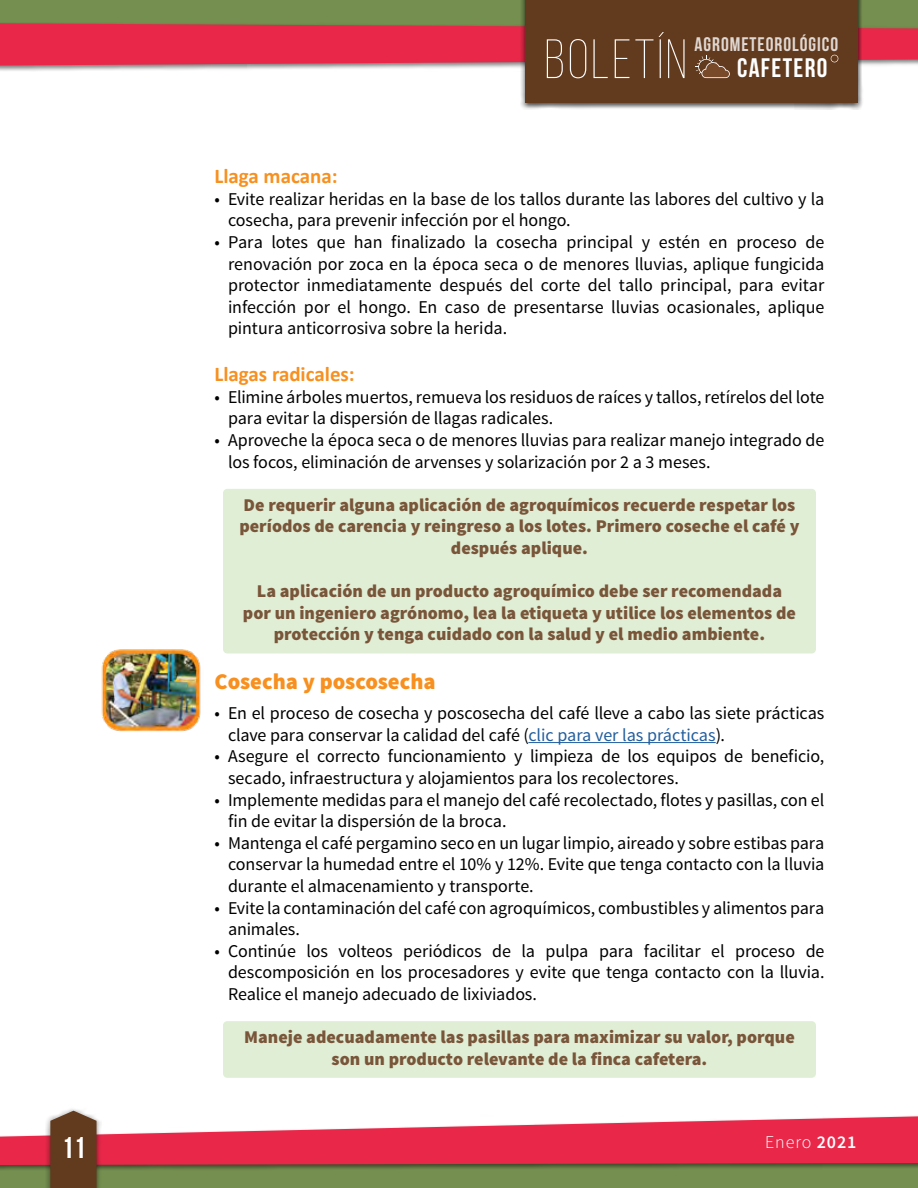
<style>
.page{position:relative;width:918px;height:1188px;background:#fff}
.page>*{position:absolute;margin:0;border:0;box-sizing:border-box;transform-origin:0 0}
.t1{font:300 55.35px "Bebas Neue";letter-spacing:.05em;color:#fff}
.t2{font:30px "Bebas Neue";color:#fff}
.t3{font:26.85px "Bebas Neue";letter-spacing:.05em;color:#fff}
.t4{font:900 22.5px "Source Sans Pro";color:#f7901f}
.t5{font:700 21px "Calibri";color:#f7901f}
.t6{font:19.65px "Bebas Neue";letter-spacing:.05em;color:#fff}
.t7{font:18px/21.6px "Source Sans Pro";letter-spacing:-.005em;color:#000}
.t8{font:900 18px/21.6px "Source Sans Pro";color:#79553a;text-align:center}
.t9{font:300 18px "Source Sans Pro";letter-spacing:.05em;color:#fff}
.s1{color:#215e9e}
.s2{font-weight:600}
</style>
<div class="page">
<div style="left:0;top:1143px;width:918px;height:45px;background:#758f50"></div>
<div style="left:0;top:0;width:918px;height:55px;background:#758f50"></div>
<div style="left:0;top:1115px;width:918px;height:56px;background:#000;opacity:.5"></div>
<svg style="left:0;top:1116px;width:918px;height:49px;fill:#e92849"></svg>
<div style="left:520px;top:0;width:343px;height:110px;background:#000;opacity:.75"></div>
<div style="left:526px;top:0;width:332px;height:103px;background:#623a1d"></div>
<svg style="left:0;top:23px;width:918px;height:55px"></svg>
<div style="left:45px;top:1107px;width:57px;height:81px;background:#000;opacity:.5"></div>
<svg style="left:50px;top:1111px;width:47px;height:77px;background:#6b452a"></svg>
<div style="left:223px;top:489px;width:593px;height:78px;background:#dfeed4;border-radius:4px"></div>
<div style="left:223px;top:554px;width:593px;height:35px;background:#dfeed4;border-radius:4px"></div>
<div style="left:223px;top:575px;width:593px;height:78px;background:#dfeed4;border-radius:4px"></div>
<hr style="left:528px;top:742px;width:188px;height:1px;background:#215e9e">
<div style="left:223px;top:1021px;width:593px;height:57px;background:#dfeed4;border-radius:4px"></div>
<img style="left:101px;top:649px;width:100px;height:83px">
<h1 class="t1" style="left:545px;top:30px;width:144px">BOLETÍN</h1>
<p class="t6" style="left:695px;top:34px;width:145px">AGROMETEOROLÓGICO</p>
<h3 class="t3" style="left:737px;top:53px;width:92px">CAFETERO</h3>
<p class="t5" style="left:215px;top:163px;width:125px">Llaga macana:</p>
<p class="t7" style="left:228px;top:188px;width:598px;text-indent:-14px">• Evite realizar heridas en la base de los tallos durante las labores del cultivo y la cosecha, para prevenir infección por el hongo.</p>
<p class="t7" style="left:228px;top:232px;width:598px;text-align:justify;text-indent:-14px">• Para lotes que han finalizado la cosecha principal y estén en proceso de renovación por zoca en la época seca o de menores lluvias, aplique fungicida protector inmediatamente después del corte del tallo principal, para evitar infección por el hongo. En caso de presentarse lluvias ocasionales, aplique pintura anticorrosiva sobre la herida.</p>
<p class="t5" style="left:215px;top:361px;width:142px">Llagas radicales:</p>
<p class="t7" style="left:228px;top:386px;width:598px;text-indent:-14px">• Elimine árboles muertos, remueva los residuos de raíces y tallos, retírelos del lote para evitar la dispersión de llagas radicales.</p>
<p class="t7" style="left:228px;top:430px;width:598px;text-indent:-14px">• Aproveche la época seca o de menores lluvias para realizar manejo integrado de los focos, eliminación de arvenses y solarización por 2 a 3 meses.</p>
<p class="t8" style="left:239px;top:495px;width:562px">De requerir alguna aplicación de agroquímicos recuerde respetar los períodos de carencia y reingreso a los lotes. Primero coseche el café y después aplique.</p>
<p class="t8" style="left:243px;top:581px;width:555px">La aplicación de un producto agroquímico debe ser recomendada por un ingeniero agrónomo, lea la etiqueta y utilice los elementos de protección y tenga cuidado con la salud y el medio ambiente.</p>
<p class="t4" style="left:215px;top:667px;width:223px">Cosecha y poscosecha</p>
<p class="t7" style="left:228px;top:703px;width:598px;text-indent:-14px">• En el proceso de cosecha y poscosecha del café lleve a cabo las siete prácticas clave para conservar la calidad del café (<span class="s1">clic para ver las prácticas</span>).</p>
<p class="t7" style="left:228px;top:746px;width:598px;text-indent:-14px">• Asegure el correcto funcionamiento y limpieza de los equipos de beneficio, secado, infraestructura y alojamientos para los recolectores.</p>
<p class="t7" style="left:228px;top:789px;width:598px;text-indent:-14px">• Implemente medidas para el manejo del café recolectado, flotes y pasillas, con el fin de evitar la dispersión de la broca.</p>
<p class="t7" style="left:228px;top:832px;width:598px;text-align:justify;text-indent:-14px">• Mantenga el café pergamino seco en un lugar limpio, aireado y sobre estibas para conservar la humedad entre el 10% y 12%. Evite que tenga contacto con la lluvia durante el almacenamiento y transporte.</p>
<p class="t7" style="left:228px;top:897px;width:598px;text-indent:-14px">• Evite la contaminación del café con agroquímicos, combustibles y alimentos para animales.</p>
<p class="t7" style="left:228px;top:940px;width:598px;text-align:justify;text-indent:-14px">• Continúe los volteos periódicos de la pulpa para facilitar el proceso de descomposición en los procesadores y evite que tenga contacto con la lluvia.<br>Realice el manejo adecuado de lixiviados.</p>
<p class="t8" style="left:244px;top:1027px;width:552px">Maneje adecuadamente las pasillas para maximizar su valor, porque son un producto relevante de la finca cafetera.</p>
<h2 class="t2" style="left:62px;top:1131px;width:25px">11</h2>
<p class="t9" style="left:765px;top:1131px;width:93px">Enero <span class="s2">2021</span></p>
</div>
